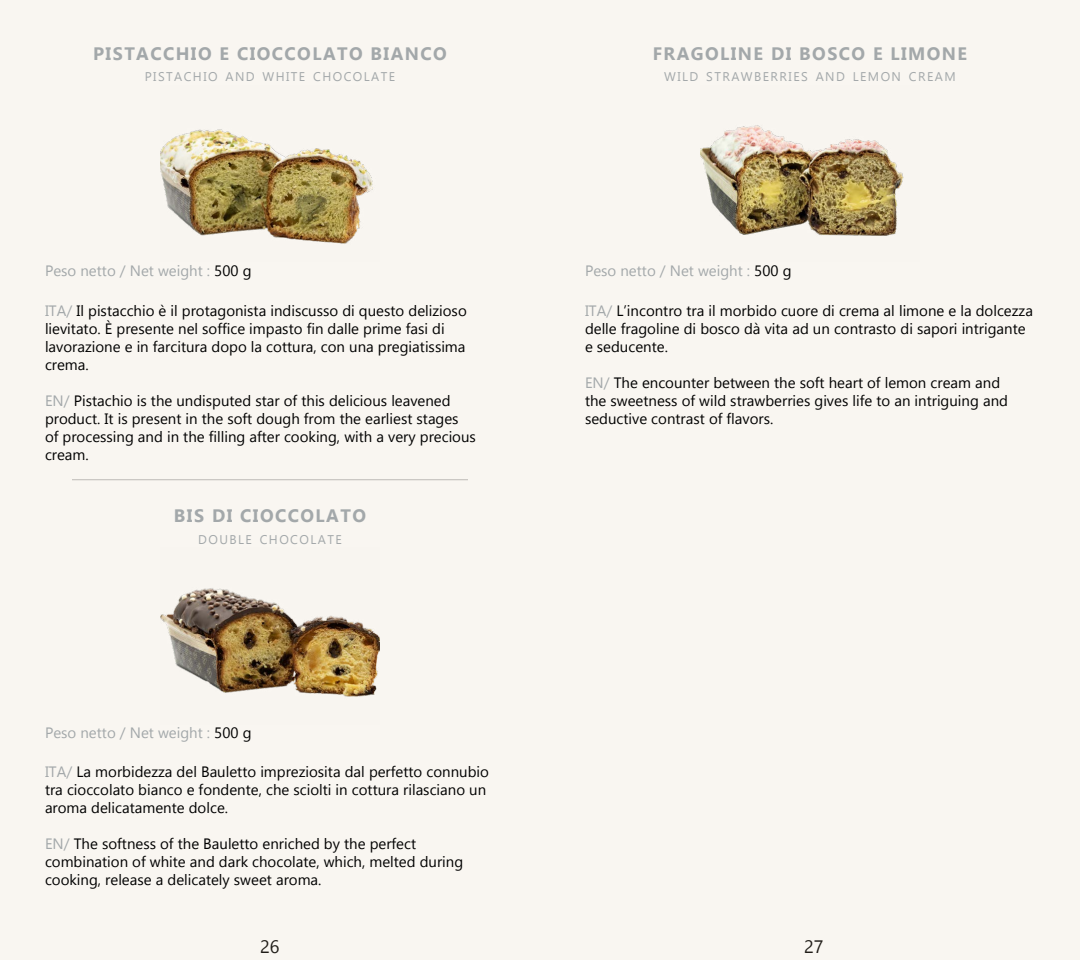
<style>
.page{position:relative;width:1080px;height:960px;background:#f9f6f1}
.page>*{position:absolute;margin:0;border:0;box-sizing:border-box;transform-origin:0 0}
.t1{font:700 18px "Gadugi";letter-spacing:.08em;color:#a3a8aa}
.t2{font:18px "Gadugi";color:#000}
.t3{font:15px/18px "Gadugi";color:#000}
.t4{font:15px "Gadugi";color:#a3a8aa}
.t5{font:12.6px "Gadugi";letter-spacing:.115em;color:#a3a8aa}
.s1{color:#000}
.s2{color:#a3a8aa}
</style>
<div class="page">
<img style="left:160px;top:85px;width:220px;height:177px">
<hr style="left:72px;top:480px;width:396px;height:1px;background:#000">
<img style="left:160px;top:548px;width:220px;height:176px">
<img style="left:700px;top:85px;width:220px;height:177px">
<p class="t1" style="left:93px;top:42px;width:355px">PISTACCHIO E CIOCCOLATO BIANCO</p>
<p class="t5" style="left:145px;top:69px;width:252px">PISTACHIO AND WHITE CHOCOLATE</p>
<p class="t4" style="left:45px;top:262px;width:208px">Peso netto / Net weight : <span class="s1">500 g</span></p>
<p class="t3" style="left:45px;top:301px;width:423px"><span class="s2">ITA/</span> Il pistacchio è il protagonista indiscusso di questo delizioso lievitato. È presente nel soffice impasto fin dalle prime fasi di lavorazione e in farcitura dopo la cottura, con una pregiatissima crema.</p>
<p class="t3" style="left:45px;top:391px;width:432px"><span class="s2">EN/</span> Pistachio is the undisputed star of this delicious leavened product. It is present in the soft dough from the earliest stages<br>of processing and in the filling after cooking, with a very precious cream.</p>
<p class="t1" style="left:174px;top:505px;width:194px">BIS DI CIOCCOLATO</p>
<p class="t5" style="left:198px;top:532px;width:145px">DOUBLE CHOCOLATE</p>
<p class="t4" style="left:45px;top:723px;width:208px">Peso netto / Net weight : <span class="s1">500 g</span></p>
<p class="t3" style="left:45px;top:763px;width:445px"><span class="s2">ITA/</span> La morbidezza del Bauletto impreziosita dal perfetto connubio tra cioccolato bianco e fondente, che sciolti in cottura rilasciano un aroma delicatamente dolce.</p>
<p class="t3" style="left:45px;top:835px;width:420px"><span class="s2">EN/</span> The softness of the Bauletto enriched by the perfect combination of white and dark chocolate, which, melted during cooking, release a delicately sweet aroma.</p>
<p class="t1" style="left:653px;top:42px;width:316px">FRAGOLINE DI BOSCO E LIMONE</p>
<p class="t5" style="left:664px;top:69px;width:293px">WILD STRAWBERRIES AND LEMON CREAM</p>
<p class="t4" style="left:585px;top:262px;width:208px">Peso netto / Net weight : <span class="s1">500 g</span></p>
<p class="t3" style="left:585px;top:301px;width:450px"><span class="s2">ITA/</span> L’incontro tra il morbido cuore di crema al limone e la dolcezza delle fragoline di bosco dà vita ad un contrasto di sapori intrigante e seducente.</p>
<p class="t3" style="left:585px;top:373px;width:425px"><span class="s2">EN/</span> The encounter between the soft heart of lemon cream and the sweetness of wild strawberries gives life to an intriguing and seductive contrast of flavors.</p>
<p class="t2" style="left:260px;top:936px;width:21px">26</p>
<p class="t2" style="left:804px;top:936px;width:21px">27</p>
</div>
